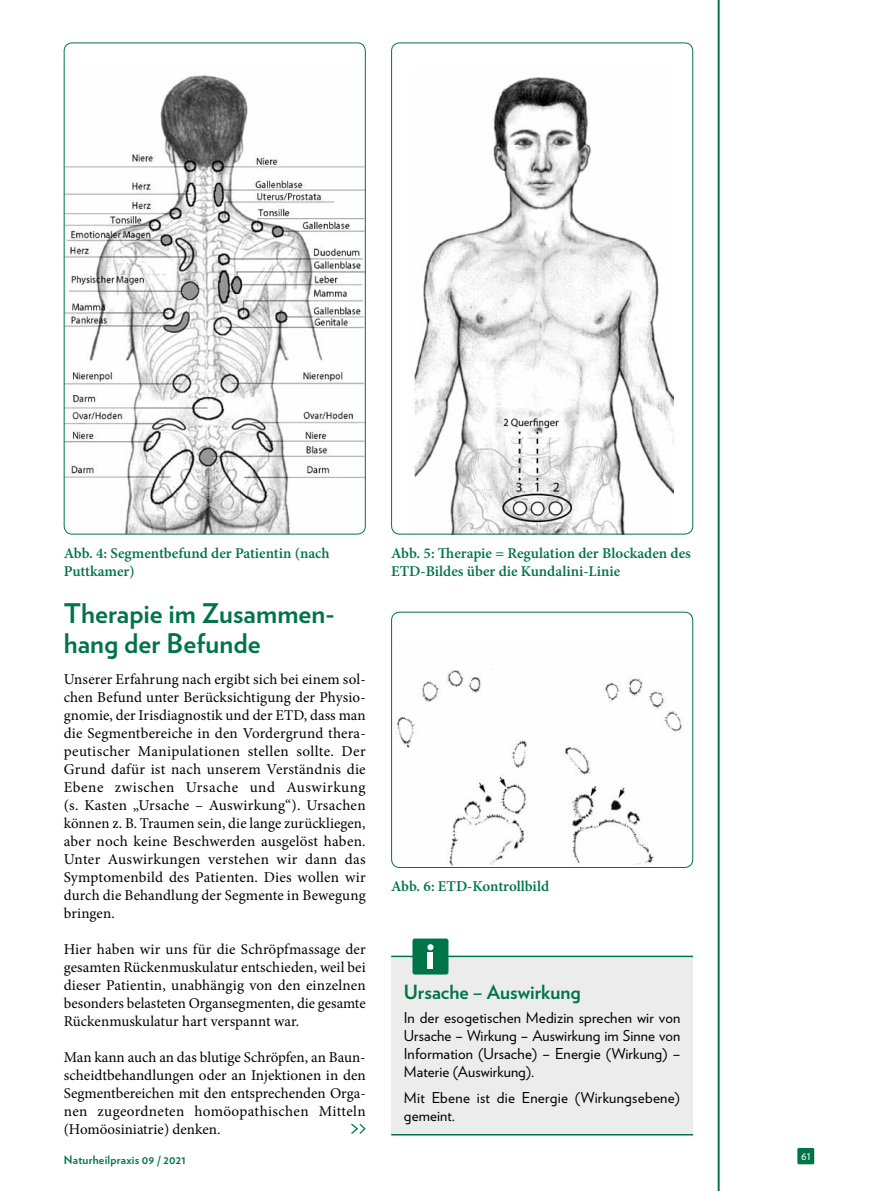
<style>
.page{position:relative;width:893px;height:1191px;background:#fff}
.page>*{position:absolute;margin:0;border:0;box-sizing:border-box;transform-origin:0 0}
.t1{font:700 27px/30px "Verlag";letter-spacing:.005em;color:#007449}
.t2{font:700 19.5px "Verlag";color:#007449}
.t3{font:15px/18px "Minion Pro";letter-spacing:.005em;color:#000;text-align:justify}
.t4{font:15px/18px "Verlag";letter-spacing:.01em;color:#000;text-align:justify}
.t5{font:600 15px/17.7px "Minion Pro";color:#007449}
.t6{font:700 11.55px "Verlag";letter-spacing:.02em;color:#007449}
.t7{font:11.55px "Verlag";color:#fff}
</style>
<div class="page">
<hr style="left:718px;top:0;width:2px;height:1191px;background:#007449">
<img style="left:411px;top:77px;width:262px;height:455px">
<div style="left:391px;top:43px;width:302px;height:491px;border:1px solid #007449;border-radius:8px"></div>
<img style="left:64px;top:75px;width:302px;height:459px">
<div style="left:64px;top:43px;width:302px;height:491px;border:1px solid #007449;border-radius:8px"></div>
<div style="left:391px;top:956px;width:302px;height:178px;background:#ececec"></div>
<hr style="left:391px;top:1134px;width:302px;height:1px;background:#007449">
<hr style="left:391px;top:955px;width:302px;height:2px;background:#007449">
<div style="left:412px;top:938px;width:36px;height:36px;background:#007449;border-radius:2px"></div>
<div style="left:427px;top:944px;width:7px;height:6px;background:#fff;border-radius:50%"></div>
<div style="left:428px;top:952px;width:5px;height:17px;background:#fff"></div>
<img style="left:393px;top:669px;width:300px;height:198px">
<div style="left:391px;top:612px;width:302px;height:256px;border:1px solid #007449;border-radius:8px"></div>
<svg style="left:351px;top:1123px;width:15px;height:11px"></svg>
<div style="left:797px;top:1148px;width:17px;height:16px;background:#007449;border-radius:2px"></div>
<p class="t5" style="left:64px;top:544px;width:267px">Abb. 4: Segmentbefund der Patientin (nach<br>Puttkamer)</p>
<h1 class="t1" style="left:64px;top:596px;width:273px">Therapie im Zusammen&shy;hang der Befunde</h1>
<p class="t3" style="left:64px;top:670px;width:303px">Unserer Erfahrung nach ergibt sich bei einem sol&shy;chen Befund unter Berücksichtigung der Physio&shy;gnomie, der Irisdiagnostik und der ETD, dass man die Segmentbereiche in den Vordergrund thera&shy;peutischer Manipulationen stellen sollte. Der Grund dafür ist nach unserem Verständnis die Ebene zwischen Ursache und Auswirkung (s. Kasten „Ursache – Auswirkung“). Ursachen können z. B. Traumen sein, die lange zurückliegen, aber noch keine Beschwerden ausgelöst haben.<br>Unter Auswirkungen verstehen wir dann das Symptomenbild des Patienten. Dies wollen wir durch die Behandlung der Segmente in Bewegung bringen.</p>
<p class="t3" style="left:64px;top:940px;width:303px">Hier haben wir uns für die Schröpfmassage der gesamten Rückenmuskulatur entschieden, weil bei dieser Patientin, unabhängig von den einzelnen besonders belasteten Organsegmenten, die gesamte Rückenmuskulatur hart verspannt war.</p>
<p class="t3" style="left:64px;top:1048px;width:303px">Man kann auch an das blutige Schröpfen, an Baun&shy;scheidtbehandlungen oder an Injektionen in den Segmentbereichen mit den entsprechenden Orga&shy;nen zugeordneten homöopathischen Mitteln (Homöosiniatrie) denken.</p>
<p class="t5" style="left:391px;top:544px;width:301px">Abb. 5: Therapie = Regulation der Blockaden des<br>ETD-Bildes über die Kundalini-Linie</p>
<p class="t5" style="left:391px;top:877px;width:159px">Abb. 6: ETD-Kontrollbild</p>
<h2 class="t2" style="left:404px;top:976px;width:178px">Ursache – Auswirkung</h2>
<p class="t4" style="left:404px;top:1008px;width:278px">In der esogetischen Medizin sprechen wir von Ursache – Wirkung – Auswirkung im Sinne von Information (Ursache) – Energie (Wirkung) – Materie (Auswirkung).</p>
<p class="t4" style="left:404px;top:1088px;width:278px">Mit Ebene ist die Energie (Wirkungsebene) gemeint.</p>
<p class="t6" style="left:64px;top:1151px;width:123px">Naturheilpraxis 09 / 2021</p>
<p class="t7" style="left:801px;top:1147px;width:11px">61</p>
</div>
